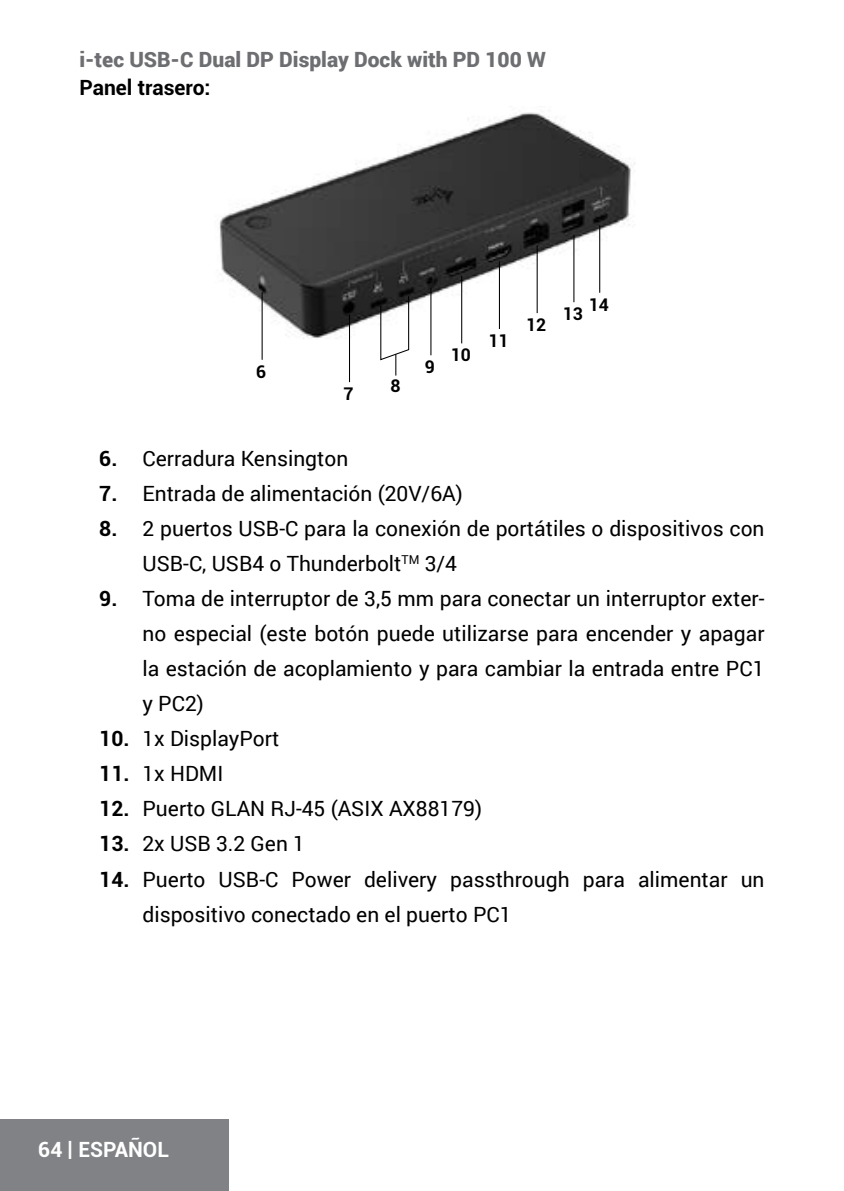
<style>
.page{position:relative;width:844px;height:1191px;background:#fff}
.page>*{position:absolute;margin:0;border:0;box-sizing:border-box;transform-origin:0 0}
.t1{font:21px/35px "Roboto";color:#000}
.t2{font:900 21px "Roboto";color:#6d6e71}
.t3{font:700 21px "Roboto";color:#000}
.t4{font:700 21px "Roboto";color:#fff}
.t5{font:700 17.5px "Roboto";color:#000}
.s1{font-weight:700}
</style>
<div class="page">
<div style="left:0;top:1119px;width:228px;height:72px;background:#808285"></div>
<img style="left:219px;top:106px;width:416px;height:250px">
<hr style="left:349px;top:315px;width:1px;height:67px;background:#000">
<hr style="left:261px;top:292px;width:2px;height:68px;background:#000">
<hr style="left:430px;top:288px;width:1px;height:67px;background:#000">
<hr style="left:461px;top:276px;width:1px;height:67px;background:#000">
<hr style="left:498px;top:261px;width:2px;height:68px;background:#000">
<hr style="left:536px;top:246px;width:1px;height:67px;background:#000">
<hr style="left:573px;top:235px;width:1px;height:67px;background:#000">
<hr style="left:599px;top:225px;width:1px;height:68px;background:#000">
<svg style="left:379px;top:295px;width:30px;height:80px"></svg>
<p class="t2" style="left:79px;top:45px;width:468px">i-tec USB-C Dual DP Display Dock with PD 100 W</p>
<p class="t3" style="left:79px;top:73px;width:133px">Panel trasero:</p>
<p class="t5" style="left:256px;top:359px;width:12px">6</p>
<p class="t5" style="left:425px;top:355px;width:12px">9</p>
<p class="t5" style="left:390px;top:373px;width:12px">8</p>
<p class="t5" style="left:343px;top:381px;width:12px">7</p>
<p class="t5" style="left:450px;top:343px;width:22px">10</p>
<p class="t5" style="left:488px;top:328px;width:22px">11</p>
<p class="t5" style="left:526px;top:313px;width:22px">12</p>
<p class="t5" style="left:562px;top:302px;width:22px">13</p>
<p class="t5" style="left:588px;top:292px;width:22px">14</p>
<p class="t1" style="left:99px;top:440px;width:250px"><span class="s1">6.</span> Cerradura Kensington</p>
<p class="t1" style="left:99px;top:475px;width:365px"><span class="s1">7.</span> Entrada de alimentación (20V/6A)</p>
<p class="t1" style="left:142px;top:510px;width:623px;text-indent:-43px"><span class="s1">8.</span> 2 puertos USB-C para la conexión de portátiles o dispositivos con<br>USB-C, USB4 o Thunderbolt<sup>TM</sup> 3/4</p>
<p class="t1" style="left:142px;top:580px;width:623px;text-align:justify;text-indent:-43px"><span class="s1">9.</span> Toma de interruptor de 3,5 mm para conectar un interruptor exter&shy;no especial (este botón puede utilizarse para encender y apagar la estación de acoplamiento y para cambiar la entrada entre PC1 y PC2)</p>
<p class="t1" style="left:99px;top:720px;width:181px"><span class="s1">10.</span> 1x DisplayPort</p>
<p class="t1" style="left:99px;top:755px;width:125px"><span class="s1">11.</span> 1x HDMI</p>
<p class="t1" style="left:99px;top:790px;width:384px"><span class="s1">12.</span> Puerto GLAN RJ-45 (ASIX AX88179)</p>
<p class="t1" style="left:99px;top:825px;width:207px"><span class="s1">13.</span> 2x USB 3.2 Gen 1</p>
<p class="t1" style="left:142px;top:860px;width:623px;text-indent:-43px"><span class="s1">14.</span> Puerto USB-C Power delivery passthrough para alimentar un dispositivo conectado en el puerto PC1</p>
<p class="t4" style="left:38px;top:1134px;width:132px">64 | ESPAÑOL</p>
</div>
